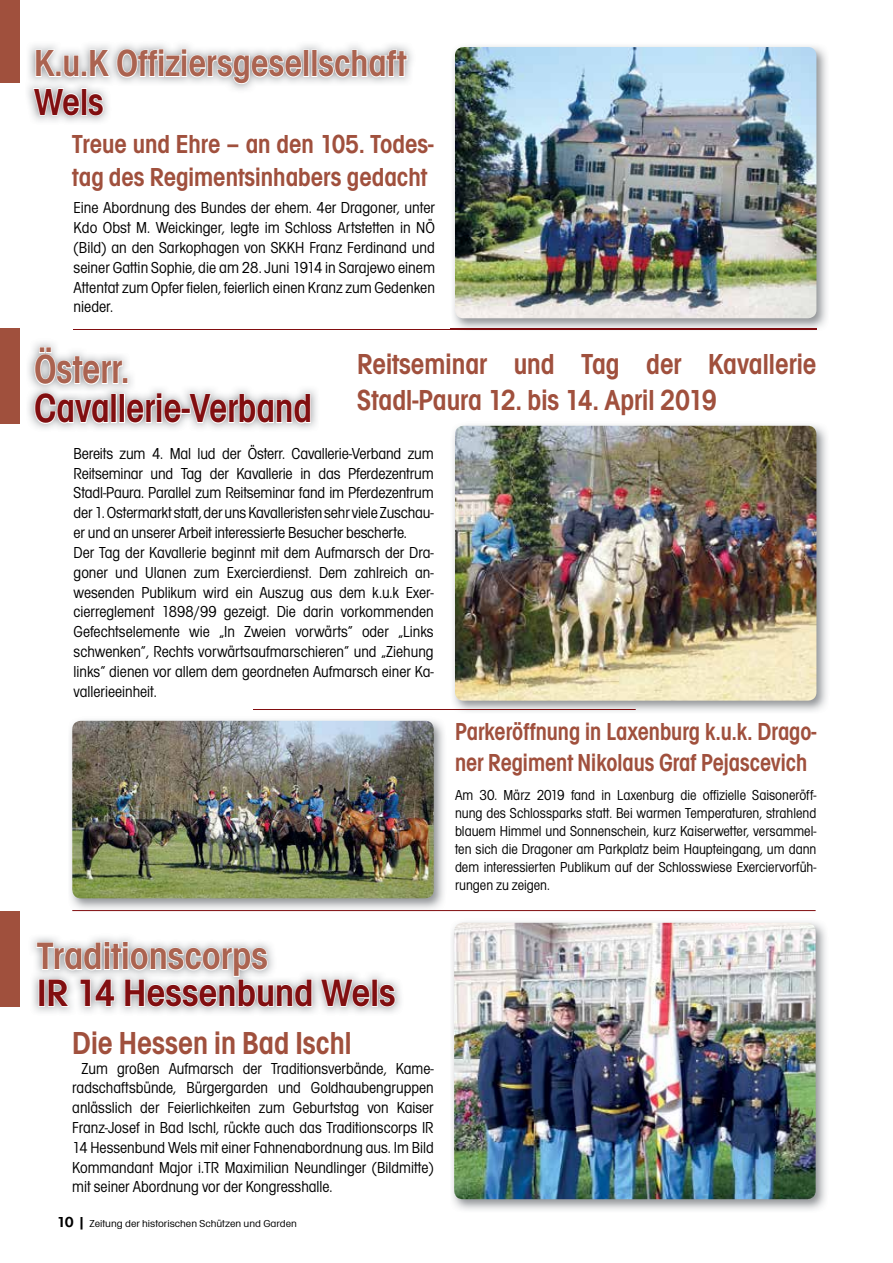
<style>
.page{position:relative;width:893px;height:1263px;background:#fff}
.page>*{position:absolute;margin:0;border:0;box-sizing:border-box;transform-origin:0 0}
.t1{font:700 42px "A860 Geometrical Cond";color:#810e10;scale:.96 1}
.t2{font:700 42px "A860 Geometrical Cond";letter-spacing:.005em;color:#ab6350;scale:.96 1}
.t3{font:700 39.6px "A860 Geometrical Cond";color:#810e10;scale:1.06 1}
.t4{font:700 39.6px "A860 Geometrical Cond";color:#ab6350;scale:1.06 1}
.t5{font:700 39px "A860 Geometrical Cond";color:#ab6350}
.t6{font:700 39px "A860 Geometrical Cond";color:#810e10}
.t7{font:700 33px "A860 Geometrical Cond";color:#a0503d}
.t8{font:700 30px/36px "A860 Geometrical Cond";color:#a0503d}
.t9{font:700 27px/32.4px "A860 Geometrical Cond";color:#a0503d}
.t10{font:700 25.5px/30.6px "A860 Geometrical Cond";color:#a0503d;scale:.96 1}
.t11{font:16.5px/19.8px "A860 Geometrical Cond";color:#000;text-align:justify}
.t12{font:15px/18px "A860 Geometrical Cond";color:#000;text-align:justify}
.t13{font:10.5px "A860 Geometrical Cond";color:#000;scale:1.2 1}
.s1{font-weight:700;font-size:15px}
</style>
<div class="page">
<img style="left:28px;top:44px;width:384px;height:78px">
<div style="left:303px;top:50px;width:6px;height:27px;border:1px solid #fff"></div>
<div style="left:311px;top:50px;width:6px;height:27px;border:1px solid #fff"></div>
<svg style="left:318px;top:49px;width:90px;height:29px"></svg>
<svg style="left:32px;top:48px;width:271px;height:69px"></svg>
<div style="left:0;top:0;width:20px;height:83px;background:#a0503d"></div>
<hr style="left:73px;top:329px;width:743px;height:1px;background:#810e10">
<img style="left:451px;top:46px;width:376px;height:284px">
<img style="left:451px;top:329px;width:365px;height:1px">
<img style="left:455px;top:47px;width:361px;height:271px">
<div style="left:0;top:329px;width:20px;height:95px;background:#a0503d"></div>
<img style="left:28px;top:342px;width:289px;height:87px">
<svg style="left:34px;top:346px;width:94px;height:40px"></svg>
<svg style="left:34px;top:392px;width:75px;height:33px"></svg>
<div style="left:111px;top:394px;width:6px;height:29px;border:2px solid #fff"></div>
<div style="left:119px;top:394px;width:6px;height:29px;border:2px solid #fff"></div>
<svg style="left:126px;top:393px;width:56px;height:31px"></svg>
<div style="left:181px;top:408px;width:10px;height:6px;border:2px solid #fff"></div>
<svg style="left:188px;top:392px;width:124px;height:32px"></svg>
<img style="left:453px;top:425px;width:374px;height:287px">
<img style="left:455px;top:426px;width:361px;height:275px">
<hr style="left:253px;top:709px;width:383px;height:1px;background:#810e10">
<img style="left:70px;top:720px;width:374px;height:190px">
<img style="left:72px;top:721px;width:362px;height:177px">
<svg style="left:36px;top:941px;width:277px;height:67px"></svg>
<svg style="left:320px;top:978px;width:51px;height:30px"></svg>
<div style="left:372px;top:979px;width:6px;height:28px;border:1px solid #fff"></div>
<svg style="left:378px;top:983px;width:18px;height:25px"></svg>
<div style="left:0;top:911px;width:20px;height:95px;background:#a0503d"></div>
<hr style="left:72px;top:910px;width:744px;height:1px;background:#810e10">
<img style="left:452px;top:922px;width:374px;height:288px">
<img style="left:454px;top:923px;width:362px;height:276px">
<h3 class="t5" style="left:34px;top:41px;width:374px">K.u.K Offiziersgesellschaft</h3>
<h3 class="t6" style="left:34px;top:79px;width:71px">Wels</h3>
<h3 class="t9" style="left:72px;top:128px;width:363px">Treue und Ehre – an den 105. Todes&shy;tag des Regimentsinhabers gedacht</h3>
<p class="t11" style="left:74px;top:198px;width:363px">Eine Abordnung des Bundes der ehem. 4er Dragoner, unter Kdo Obst M. Weickinger, legte im Schloss Artstetten in NÖ (Bild) an den Sarkophagen von SKKH Franz Ferdinand und seiner Gattin Sophie, die am 28. Juni 1914 in Sarajewo einem Attentat zum Opfer fielen, feierlich einen Kranz zum Gedenken nieder.</p>
<h1 class="t2" style="left:34px;top:345px;width:101px">Österr.</h1>
<h1 class="t1" style="left:34px;top:384px;width:291px">Cavallerie-Verband</h1>
<h3 class="t8" style="left:357px;top:346px;width:461px">Reitseminar und Tag der Kavallerie<br>Stadl-Paura 12. bis 14. April 2019</h3>
<p class="t11" style="left:74px;top:444px;width:362px;text-align:left">Bereits zum 4. Mal lud der Österr. Cavallerie-Verband zum Reitseminar und Tag der Kavallerie in das Pferdezentrum Stadl-Paura. Parallel zum Reitseminar fand im Pferdezentrum der 1. Ostermarkt statt, der uns Kavalleristen sehr viele Zuschau&shy;er und an unserer Arbeit interessierte Besucher bescherte.<br>Der Tag der Kavallerie beginnt mit dem Aufmarsch der Dra&shy;goner und Ulanen zum Exercierdienst. Dem zahlreich an&shy;wesenden Publikum wird ein Auszug aus dem k.u.k Exer&shy;cierreglement 1898/99 gezeigt. Die darin vorkommenden Gefechtselemente wie „In Zweien vorwärts“ oder „Links schwenken“, Rechts vorwärtsaufmarschieren“ und „Ziehung links“ dienen vor allem dem geordneten Aufmarsch einer Ka&shy;vallerieeinheit.</p>
<h3 class="t10" style="left:455px;top:716px;width:378px">Parkeröffnung in Laxenburg k.u.k. Drago&shy;ner Regiment Nikolaus Graf Pejascevich</h3>
<h2 class="t4" style="left:37px;top:933px;width:219px">Traditionscorps</h2>
<h2 class="t3" style="left:37px;top:970px;width:340px">IR 14 Hessenbund Wels</h2>
<h3 class="t7" style="left:72px;top:1024px;width:281px">Die Hessen in Bad Ischl</h3>
<p class="t11" style="left:72px;top:1058px;width:363px;text-indent:9px">Zum großen Aufmarsch der Traditionsverbände, Kame&shy;radschaftsbünde, Bürgergarden und Goldhaubengruppen anlässlich der Feierlichkeiten zum Geburtstag von Kaiser Franz-Josef in Bad Ischl, rückte auch das Traditionscorps IR 14 Hessenbund Wels mit einer Fahnenabordnung aus. Im Bild Kommandant Major i.TR Maximilian Neundlinger (Bildmitte) mit seiner Abordnung vor der Kongresshalle.</p>
<p class="t13" style="left:57px;top:1218px;width:202px"><span class="s1">10 |</span> Zeitung der historischen Schützen und Garden</p>
<p class="t12" style="left:455px;top:786px;width:363px">Am 30. März 2019 fand in Laxenburg die offizielle Saisoneröff&shy;nung des Schlossparks statt. Bei warmen Temperaturen, strahlend blauem Himmel und Sonnenschein, kurz Kaiserwetter, versammel&shy;ten sich die Dragoner am Parkplatz beim Haupteingang, um dann dem interessierten Publikum auf der Schlosswiese Exerciervorfüh&shy;rungen zu zeigen.</p>
</div>
